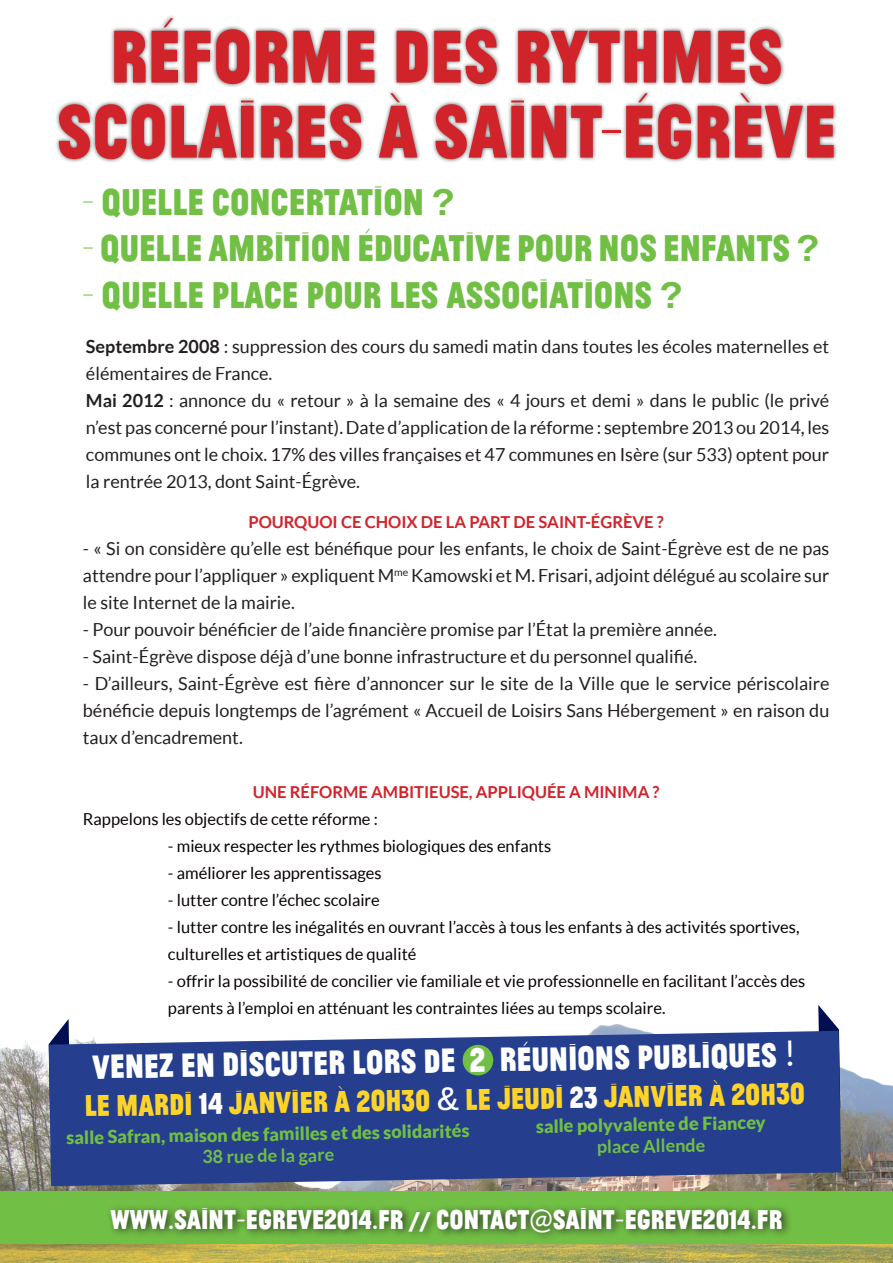
<style>
.page{position:relative;width:893px;height:1263px;background:#fff}
.page>*{position:absolute;margin:0;border:0;box-sizing:border-box;transform-origin:0 0}
.t1{font:100 78px "Jean Luc";color:#d1232a}
.t2{font:100 39px "Jean Luc";color:#71bf44}
.t3{font:100 35.25px "Jean Luc";color:#fff}
.t4{font:100 31.5px "Jean Luc";color:#ffd429}
.t5{font:100 28.5px "Jean Luc";color:#fff}
.t6{font:18px/27px "Lato";color:#231f20;text-align:justify}
.t7{font:900 18px "Lato";color:#71bf44}
.t8{font:700 18px "Lato";color:#71bf44}
.t9{font:16.5px "Lato";color:#080302}
.t10{font:700 16.5px "Lato";color:#d1232a}
.s1{font-family:"Liberation Mono";font-weight:700}
.s2{font-weight:700}
.s3{font-family:"Lato";font-weight:400}
.s4{color:#fff}
.s5{font-family:"Kalinga";font-weight:700;color:#fff}
.s6{font-family:"Lao UI";font-weight:700;font-size:24px}
</style>
<div class="page">
<img style="left:0;top:1024px;width:893px;height:239px">
<div style="left:55px;top:13px;width:783px;height:151px;background:#231f20;opacity:.75"></div>
<div style="left:0;top:1192px;width:893px;height:52px;background:#71bf44"></div>
<div style="left:106px;top:1203px;width:687px;height:40px;background:#231f20;opacity:.75"></div>
<svg style="left:49px;top:1019px;width:21px;height:12px"></svg>
<svg style="left:818px;top:1005px;width:22px;height:26px"></svg>
<svg style="left:49px;top:1031px;width:792px;height:155px;background:#334a92"></svg>
<div style="left:463px;top:1045px;width:30px;height:30px;background:#71bf44;border-radius:50%"></div>
<p class="t1" style="left:110px;top:4px;width:674px">RÉFORME DES RYTHMES</p>
<p class="t1" style="left:57px;top:79px;width:781px">SCOLAIRES À SAINT-ÉGRÈVE</p>
<p class="t2" style="left:83px;top:175px;width:374px">- QUELLE CONCERTATION <span class="s1">?</span></p>
<p class="t2" style="left:83px;top:222px;width:738px">- QUELLE AMBITION ÉDUCATIVE POUR NOS ENFANTS <span class="s1">?</span></p>
<p class="t2" style="left:83px;top:269px;width:602px">- QUELLE PLACE POUR LES ASSOCIATIONS <span class="s1">?</span></p>
<p class="t6" style="left:86px;top:332px;width:745px"><span class="s2">Septembre 2008</span> : suppression des cours du samedi matin dans toutes les écoles maternelles et élémentaires de France.</p>
<p class="t6" style="left:86px;top:386px;width:745px"><span class="s2">Mai 2012</span> : annonce du « retour » à la semaine des « 4 jours et demi » dans le public (le privé n’est pas concerné pour l’instant). Date d’application de la réforme : septembre 2013 ou 2014, les communes ont le choix. 17% des villes françaises et 47 communes en Isère (sur 533) optent pour la rentrée 2013, dont Saint-Égrève.</p>
<p class="t10" style="left:248px;top:512px;width:417px">POURQUOI CE CHOIX DE LA PART DE SAINT-ÉGRÈVE ?</p>
<p class="t6" style="left:83px;top:535px;width:748px">- « Si on considère qu’elle est bénéfique pour les enfants, le choix de Saint-Égrève est de ne pas attendre pour l’appliquer » expliquent M<sup>me</sup> Kamowski et M. Frisari, adjoint délégué au scolaire sur le site Internet de la mairie.</p>
<p class="t6" style="left:83px;top:616px;width:635px">- Pour pouvoir bénéficier de l’aide financière promise par l’État la première année.</p>
<p class="t6" style="left:83px;top:643px;width:616px">- Saint-Égrève dispose déjà d’une bonne infrastructure et du personnel qualifié.</p>
<p class="t6" style="left:83px;top:670px;width:748px">- D’ailleurs, Saint-Égrève est fière d’annoncer sur le site de la Ville que le service périscolaire bénéficie depuis longtemps de l’agrément « Accueil de Loisirs Sans Hébergement » en raison du taux d’encadrement.</p>
<p class="t10" style="left:253px;top:782px;width:408px">UNE RÉFORME AMBITIEUSE, APPLIQUÉE A MINIMA ?</p>
<p class="t9" style="left:83px;top:810px;width:296px">Rappelons les objectifs de cette réforme :</p>
<p class="t9" style="left:168px;top:837px;width:385px">- mieux respecter les rythmes biologiques des enfants</p>
<p class="t9" style="left:168px;top:864px;width:215px">- améliorer les apprentissages</p>
<p class="t9" style="left:168px;top:891px;width:213px">- lutter contre l’échec scolaire</p>
<p class="t9" style="left:168px;top:918px;width:633px">- lutter contre les inégalités en ouvrant l’accès à tous les enfants à des activités sportives,</p>
<p class="t9" style="left:168px;top:945px;width:250px">culturelles et artistiques de qualité</p>
<p class="t9" style="left:168px;top:972px;width:639px">- offrir la possibilité de concilier vie familiale et vie professionnelle en facilitant l’accès des</p>
<p class="t9" style="left:168px;top:999px;width:499px">parents à l’emploi en atténuant les contraintes liées au temps scolaire.</p>
<p class="t3" style="left:92px;top:1043px;width:705px;rotate:-1deg">VENEZ EN DISCUTER LORS DE 2 RÉUNIONS PUBLIQUES <span class="s3">!</span></p>
<p class="t4" style="left:84px;top:1085px;width:722px;rotate:-1deg">LE MARDI <span class="s4">14</span> JANVIER À 20H30 <span class="s5">&amp;</span> LE JEUDI <span class="s4">23</span> JANVIER À 20H30</p>
<p class="t7" style="left:536px;top:1116px;width:231px;rotate:-1deg">salle polyvalente de Fiancey</p>
<p class="t8" style="left:597px;top:1136px;width:110px;rotate:-1deg">place Allende</p>
<p class="t7" style="left:66px;top:1127px;width:405px;rotate:-1deg">salle Safran, maison des familles et des solidarités</p>
<p class="t8" style="left:202px;top:1146px;width:133px;rotate:-1deg">38 rue de la gare</p>
<p class="t5" style="left:111px;top:1200px;width:673px">WWW<span class="s3">.</span>SAINT<span class="s3">-</span>EGREVE2014<span class="s3">.</span>FR <span class="s6">//</span> CONTACT<span class="s3">@</span>SAINT<span class="s3">-</span>EGREVE2014<span class="s3">.</span>FR</p>
</div>
